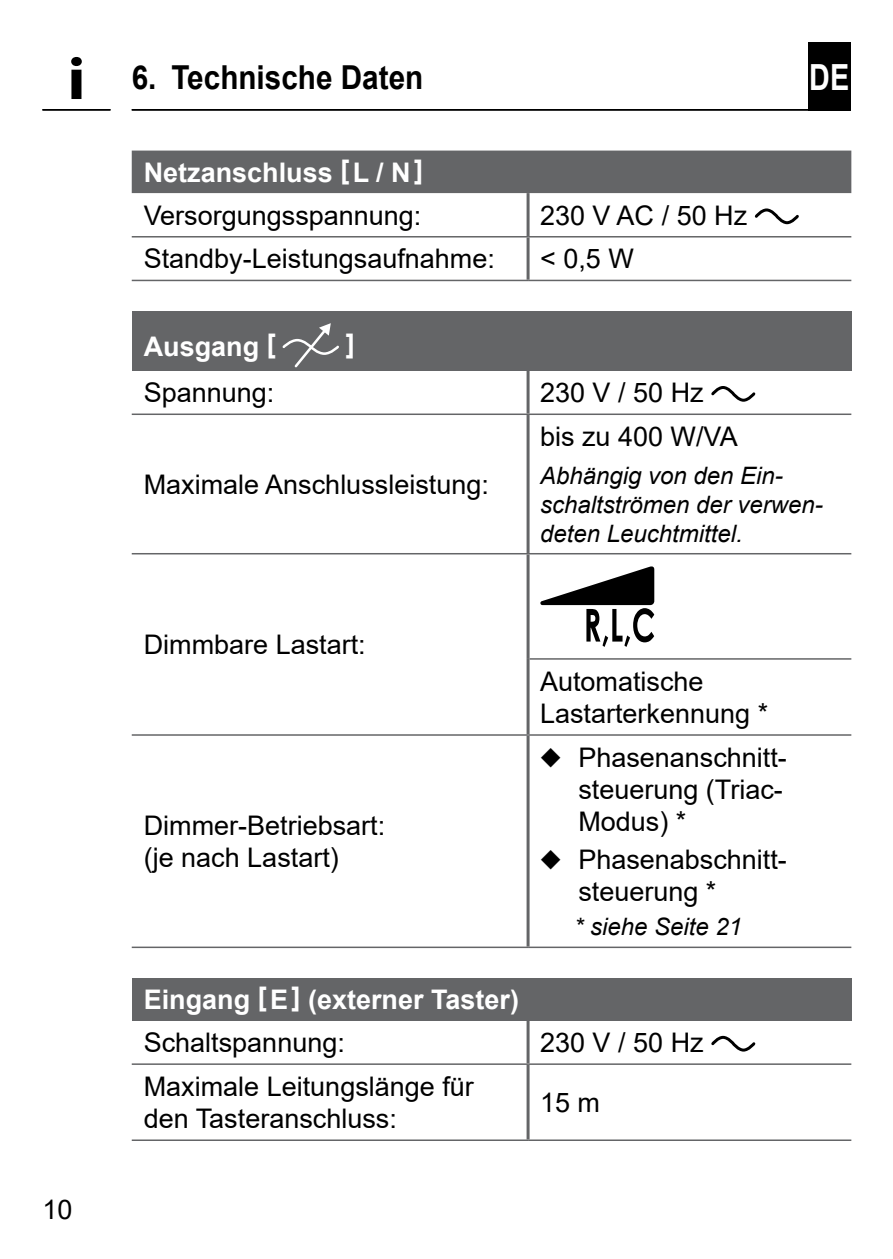
<style>
.page{position:relative;width:893px;height:1259px;background:#fff}
.page>*{position:absolute;margin:0;border:0;box-sizing:border-box;transform-origin:0 0}
.INFO-Icon{font:700 60px "Myriad Pro";color:#000;scale:1.1 1}
.t1{font:700 36px "Arial";color:#fff;scale:.8 1}
.t2{font:700 33px "Arial";color:#000;scale:.9 1}
.Fließtext_-_DE{font:27px/32.4px "Arial";color:#000}
.Untertitel_-_DE{font:700 27px "Arial";color:#fff}
.Fußnote_-_DE{font:italic 24px/28.8px "Arial";color:#000}
</style>
<div class="page">
<hr style="left:132px;top:109px;width:719px;height:2px;background:#000">
<div style="left:808px;top:42px;width:42px;height:69px;background:#000"></div>
<hr style="left:42px;top:109px;width:68px;height:2px;background:#000">
<div style="left:132px;top:151px;width:719px;height:42px;background:#646567"></div>
<hr style="left:527px;top:193px;width:3px;height:43px;background:#646567">
<hr style="left:528px;top:236px;width:323px;height:1px;background:#646567">
<hr style="left:528px;top:280px;width:323px;height:1px;background:#646567">
<hr style="left:132px;top:236px;width:396px;height:1px;background:#646567">
<hr style="left:132px;top:280px;width:396px;height:1px;background:#646567">
<hr style="left:527px;top:237px;width:3px;height:43px;background:#646567">
<svg style="left:755px;top:208px;width:44px;height:17px"></svg>
<div style="left:132px;top:311px;width:719px;height:59px;background:#646567"></div>
<hr style="left:527px;top:370px;width:3px;height:43px;background:#646567">
<hr style="left:528px;top:413px;width:323px;height:2px;background:#646567">
<hr style="left:528px;top:553px;width:323px;height:1px;background:#646567">
<hr style="left:530px;top:658px;width:321px;height:1px;background:#646567">
<hr style="left:528px;top:734px;width:323px;height:2px;background:#646567">
<hr style="left:528px;top:946px;width:323px;height:2px;background:#646567">
<hr style="left:132px;top:413px;width:396px;height:2px;background:#646567">
<hr style="left:132px;top:553px;width:396px;height:1px;background:#646567">
<hr style="left:132px;top:734px;width:396px;height:2px;background:#646567">
<hr style="left:132px;top:946px;width:396px;height:2px;background:#646567">
<hr style="left:527px;top:415px;width:3px;height:138px;background:#646567">
<hr style="left:527px;top:554px;width:3px;height:105px;background:#646567">
<hr style="left:527px;top:659px;width:3px;height:75px;background:#646567">
<hr style="left:527px;top:736px;width:3px;height:210px;background:#646567">
<svg style="left:282px;top:323px;width:57px;height:44px"></svg>
<svg style="left:711px;top:386px;width:44px;height:16px"></svg>
<svg style="left:540px;top:566px;width:114px;height:81px"></svg>
<div style="left:132px;top:978px;width:719px;height:42px;background:#646567"></div>
<hr style="left:527px;top:1020px;width:3px;height:43px;background:#646567">
<hr style="left:528px;top:1063px;width:323px;height:2px;background:#646567">
<hr style="left:528px;top:1139px;width:323px;height:2px;background:#646567">
<hr style="left:132px;top:1063px;width:396px;height:2px;background:#646567">
<hr style="left:132px;top:1139px;width:396px;height:2px;background:#646567">
<hr style="left:527px;top:1065px;width:3px;height:74px;background:#646567">
<svg style="left:711px;top:1035px;width:44px;height:17px"></svg>
<p class="INFO-Icon" style="left:67px;top:45px;width:18px">i</p>
<h2 class="t1" style="left:809px;top:52px;width:52px">DE</h2>
<p class="t2" style="left:132px;top:54px;width:325px">6. Technische Daten</p>
<p class="Untertitel_-_DE" style="left:144px;top:153px;width:281px">Netzanschluss [L / N]</p>
<p class="Fließtext_-_DE" style="left:144px;top:199px;width:279px">Versorgungsspannung:</p>
<p class="Fließtext_-_DE" style="left:540px;top:199px;width:209px">230 V AC / 50 Hz</p>
<p class="Fließtext_-_DE" style="left:144px;top:243px;width:353px">Standby-Leistungsaufnahme:</p>
<p class="Fließtext_-_DE" style="left:540px;top:243px;width:95px">&lt; 0,5 W</p>
<p class="Untertitel_-_DE" style="left:144px;top:327px;width:133px">Ausgang [</p>
<p class="Untertitel_-_DE" style="left:346px;top:324px;width:10px">]</p>
<p class="Fließtext_-_DE" style="left:144px;top:376px;width:132px">Spannung:</p>
<p class="Fließtext_-_DE" style="left:540px;top:376px;width:165px">230 V / 50 Hz</p>
<p class="Fließtext_-_DE" style="left:144px;top:468px;width:347px">Maximale Anschlussleistung:</p>
<p class="Fließtext_-_DE" style="left:144px;top:628px;width:224px">Dimmbare Lastart:</p>
<p class="Fließtext_-_DE" style="left:144px;top:809px;width:243px">Dimmer-Betriebsart: (je nach Lastart)</p>
<p class="Fließtext_-_DE" style="left:540px;top:420px;width:199px">bis zu 400 W/VA</p>
<p class="Fußnote_-_DE" style="left:540px;top:461px;width:284px">Abhängig von den Ein&shy;schaltströmen der verwen&shy;deten Leuchtmittel.</p>
<p class="Fließtext_-_DE" style="left:540px;top:665px;width:230px">Automatische<br>Lastarterkennung *</p>
<p class="Fließtext_-_DE" style="left:578px;top:741px;width:210px;text-indent:-38px">◆ Phasenanschnitt&shy;steuerung (Triac-<br>Modus) *</p>
<p class="Fließtext_-_DE" style="left:578px;top:843px;width:210px;text-indent:-38px">◆ Phasenabschnitt&shy;steuerung *</p>
<p class="Fußnote_-_DE" style="left:574px;top:913px;width:170px">* siehe Seite 21</p>
<p class="Fließtext_-_DE" style="left:43px;top:1193px;width:32px">10</p>
<p class="Untertitel_-_DE" style="left:144px;top:980px;width:377px">Eingang [E] (externer Taster)</p>
<p class="Fließtext_-_DE" style="left:144px;top:1026px;width:203px">Schaltspannung:</p>
<p class="Fließtext_-_DE" style="left:540px;top:1026px;width:165px">230 V / 50 Hz</p>
<p class="Fließtext_-_DE" style="left:144px;top:1070px;width:332px">Maximale Leitungslänge für den Tasteranschluss:</p>
<p class="Fließtext_-_DE" style="left:540px;top:1086px;width:62px">15 m</p>
</div>
